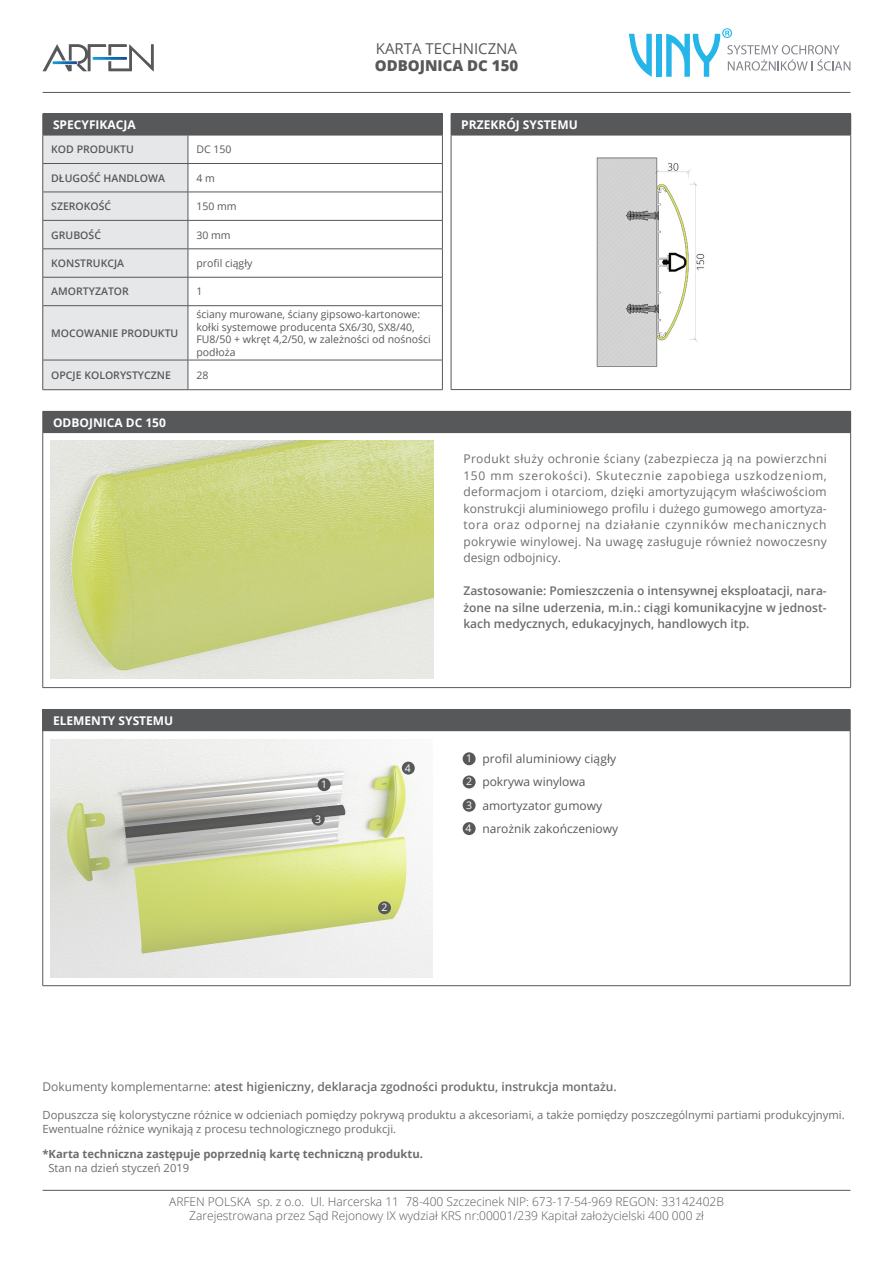
<style>
.page{position:relative;width:893px;height:1263px;background:#fff}
.page>*{position:absolute;margin:0;border:0;box-sizing:border-box;transform-origin:0 0}
.t1{font:15px "Open Sans";color:#57585a}
.t2{font:800 15px "Open Sans";color:#57585a}
.t3{font:12px/16.5px "Open Sans";letter-spacing:.025em;color:#6c6d70;text-align:justify}
.t4{font:600 12px/16.5px "Open Sans";color:#6c6d70;text-align:justify}
.t5{font:300 12px "Open Sans";color:#57585a}
.t6{font:12px "Open Sans";color:#57585a}
.t7{font:700 12px "Open Sans";color:#fff}
.t8{font:11.25px/13.5px "Open Sans";color:#6c6d70}
.t9{font:700 11.25px "Open Sans";color:#6c6d70}
.t10{font:10.5px/12.6px "Open Sans";color:#57585a}
.t11{font:600 10.5px "Open Sans";color:#57585a}
.t12{font:10.5px "Open Sans";color:#fff}
.s1{font-weight:400}
</style>
<div class="page">
<div style="left:43px;top:411px;width:808px;height:22px;background:#57585a"></div>
<hr style="left:43px;top:433px;width:1px;height:254px;background:#57585a">
<hr style="left:43px;top:687px;width:808px;height:1px;background:#57585a">
<hr style="left:850px;top:433px;width:1px;height:254px;background:#57585a">
<div style="left:43px;top:114px;width:399px;height:21px;background:#57585a"></div>
<svg style="left:189px;top:136px;width:253px;height:253px"></svg>
<hr style="left:188px;top:135px;width:255px;height:1px;background:#57585a">
<hr style="left:188px;top:163px;width:255px;height:1px;background:#57585a">
<svg style="left:442px;top:114px;width:1px;height:191px"></svg>
<hr style="left:442px;top:306px;width:1px;height:54px;background:#57585a">
<svg style="left:442px;top:361px;width:1px;height:28px"></svg>
<hr style="left:188px;top:192px;width:255px;height:1px;background:#57585a">
<hr style="left:188px;top:220px;width:255px;height:1px;background:#57585a">
<hr style="left:188px;top:249px;width:255px;height:1px;background:#57585a">
<hr style="left:188px;top:277px;width:255px;height:1px;background:#57585a">
<hr style="left:188px;top:305px;width:255px;height:1px;background:#57585a">
<hr style="left:188px;top:360px;width:255px;height:1px;background:#57585a">
<svg style="left:43px;top:135px;width:146px;height:254px;background:#e0e1e3"></svg>
<hr style="left:43px;top:389px;width:145px;height:1px;background:#57585a">
<hr style="left:188px;top:389px;width:255px;height:1px;background:#57585a">
<div style="left:451px;top:114px;width:400px;height:21px;background:#57585a"></div>
<hr style="left:451px;top:135px;width:400px;height:1px;background:#57585a">
<hr style="left:451px;top:135px;width:1px;height:254px;background:#57585a">
<hr style="left:451px;top:389px;width:400px;height:1px;background:#57585a">
<hr style="left:850px;top:135px;width:1px;height:254px;background:#57585a">
<img style="left:51px;top:441px;width:383px;height:238px">
<div style="left:43px;top:709px;width:807px;height:22px;background:#57585a"></div>
<hr style="left:43px;top:731px;width:1px;height:254px;background:#57585a">
<hr style="left:43px;top:985px;width:807px;height:1px;background:#57585a">
<hr style="left:850px;top:731px;width:1px;height:254px;background:#57585a">
<svg style="left:850px;top:710px;width:1px;height:20px"></svg>
<svg style="left:43px;top:44px;width:111px;height:27px"></svg>
<hr style="left:43px;top:1190px;width:807px;height:1px;background:#57585a">
<svg style="left:629px;top:34px;width:23px;height:43px"></svg>
<div style="left:656px;top:34px;width:5px;height:43px;background:#26b5e9"></div>
<svg style="left:666px;top:28px;width:184px;height:49px"></svg>
<img style="left:50px;top:739px;width:383px;height:238px">
<hr style="left:43px;top:92px;width:807px;height:1px;background:#57585a">
<img style="left:596px;top:157px;width:109px;height:210px">
<div style="left:463px;top:752px;width:13px;height:13px;background:#57585a;border-radius:50%"></div>
<div style="left:463px;top:775px;width:13px;height:13px;background:#57585a;border-radius:50%"></div>
<div style="left:463px;top:799px;width:13px;height:13px;background:#57585a;border-radius:50%"></div>
<div style="left:463px;top:822px;width:13px;height:13px;background:#57585a;border-radius:50%"></div>
<div style="left:318px;top:778px;width:13px;height:13px;background:#57585a;border-radius:50%"></div>
<div style="left:378px;top:901px;width:13px;height:13px;background:#57585a;border-radius:50%"></div>
<div style="left:312px;top:813px;width:13px;height:13px;background:#57585a;border-radius:50%"></div>
<div style="left:402px;top:762px;width:13px;height:12px;background:#57585a;border-radius:50%"></div>
<p class="t1" style="left:376px;top:38px;width:143px">KARTA TECHNICZNA</p>
<p class="t2" style="left:375px;top:54px;width:145px">ODBOJNICA DC 150</p>
<p class="t7" style="left:53px;top:116px;width:84px">SPECYFIKACJA</p>
<p class="t11" style="left:51px;top:142px;width:84px">KOD PRODUKTU</p>
<p class="t10" style="left:196px;top:143px;width:37px">DC 150</p>
<p class="t11" style="left:51px;top:171px;width:115px">DŁUGOŚĆ HANDLOWA</p>
<p class="t10" style="left:196px;top:171px;width:20px">4 m</p>
<p class="t11" style="left:51px;top:199px;width:62px">SZEROKOŚĆ</p>
<p class="t10" style="left:196px;top:200px;width:42px">150 mm</p>
<p class="t11" style="left:51px;top:228px;width:51px">GRUBOŚĆ</p>
<p class="t10" style="left:196px;top:228px;width:36px">30 mm</p>
<p class="t11" style="left:51px;top:256px;width:74px">KONSTRUKCJA</p>
<p class="t10" style="left:196px;top:257px;width:57px">profil ciągły</p>
<p class="t11" style="left:51px;top:284px;width:79px">AMORTYZATOR</p>
<p class="t10" style="left:196px;top:285px;width:8px">1</p>
<p class="t11" style="left:51px;top:326px;width:129px">MOCOWANIE PRODUKTU</p>
<p class="t10" style="left:196px;top:308px;width:236px">ściany murowane, ściany gipsowo-kartonowe: kołki systemowe producenta SX6/30, SX8/40, FU8/50 + wkręt 4,2/50, w zależności od nośności podłoża</p>
<p class="t11" style="left:51px;top:368px;width:121px">OPCJE KOLORYSTYCZNE</p>
<p class="t10" style="left:196px;top:368px;width:14px">28</p>
<p class="t7" style="left:53px;top:414px;width:114px">ODBOJNICA DC 150</p>
<p class="t7" style="left:461px;top:116px;width:118px">PRZEKRÓJ SYSTEMU</p>
<p class="t3" style="left:463px;top:450px;width:365px">Produkt służy ochronie ściany (zabezpiecza ją na powierzchni 150 mm szerokości). Skutecznie zapobiega uszkodzeniom, deformacjom i otarciom, dzięki amortyzującym właściwościom konstrukcji aluminiowego profilu i dużego gumowego amortyza&shy;tora oraz odpornej na działanie czynników mechanicznych pokrywie winylowej. Na uwagę zasługuje również nowoczesny design odbojnicy.</p>
<p class="t4" style="left:463px;top:582px;width:365px">Zastosowanie: Pomieszczenia o intensywnej eksploatacji, nara&shy;żone na silne uderzenia, m.in.: ciągi komunikacyjne w jednost&shy;kach medycznych, edukacyjnych, handlowych itp.</p>
<p class="t7" style="left:53px;top:712px;width:122px">ELEMENTY SYSTEMU</p>
<p class="t12" style="left:405px;top:761px;width:8px">4</p>
<p class="t12" style="left:466px;top:751px;width:8px">1</p>
<p class="t12" style="left:321px;top:777px;width:8px">1</p>
<p class="t12" style="left:466px;top:774px;width:8px">2</p>
<p class="t12" style="left:315px;top:812px;width:8px">3</p>
<p class="t12" style="left:466px;top:798px;width:8px">3</p>
<p class="t12" style="left:465px;top:821px;width:8px">4</p>
<p class="t6" style="left:482px;top:750px;width:136px">profil aluminiowy ciągły</p>
<p class="t6" style="left:482px;top:774px;width:105px">pokrywa winylowa</p>
<p class="t6" style="left:482px;top:797px;width:121px">amortyzator gumowy</p>
<p class="t6" style="left:482px;top:820px;width:137px">narożnik zakończeniowy</p>
<p class="t12" style="left:381px;top:900px;width:8px">2</p>
<p class="t4" style="left:43px;top:1078px;width:576px"><span class="s1">Dokumenty komplementarne:</span> atest higieniczny, deklaracja zgodności produktu, instrukcja montażu.</p>
<p class="t8" style="left:43px;top:1108px;width:804px">Dopuszcza się kolorystyczne różnice w odcieniach pomiędzy pokrywą produktu a akcesoriami, a także pomiędzy poszczególnymi partiami produkcyjnymi.<br>Ewentualne różnice wynikają z procesu technologicznego produkcji.</p>
<p class="t9" style="left:43px;top:1146px;width:382px">*Karta techniczna zastępuje poprzednią kartę techniczną produktu.</p>
<p class="t8" style="left:48px;top:1161px;width:142px">Stan na dzień styczeń 2019</p>
<p class="t5" style="left:169px;top:1193px;width:556px">ARFEN POLSKA sp. z o.o. Ul. Harcerska 11 78-400 Szczecinek NIP: 673-17-54-969 REGON: 33142402B</p>
<p class="t5" style="left:189px;top:1208px;width:516px">Zarejestrowana przez Sąd Rejonowy IX wydział KRS nr:00001/239 Kapitał założycielski 400 000 zł</p>
</div>
